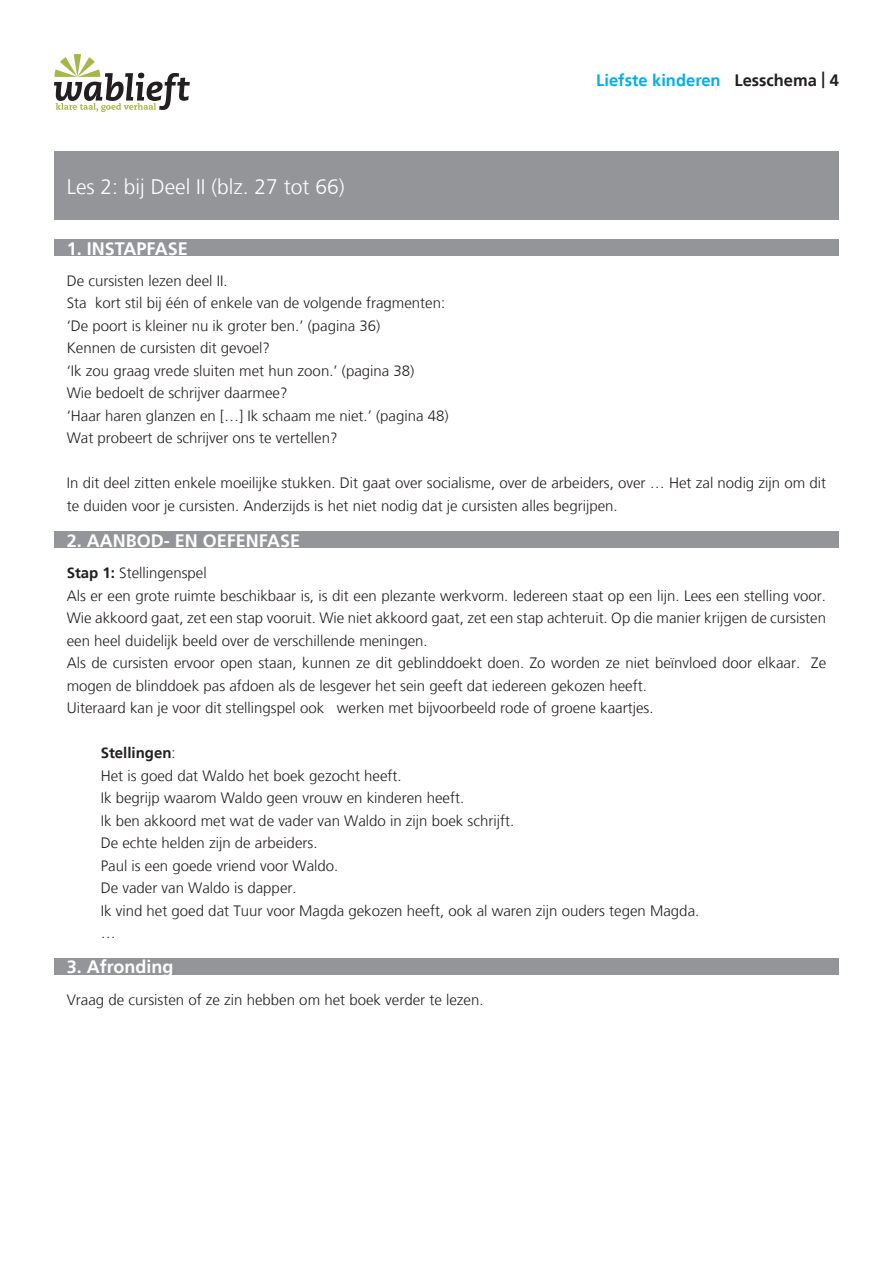
<style>
.page{position:relative;width:893px;height:1263px;background:#fff}
.page>*{position:absolute;margin:0;border:0;box-sizing:border-box;transform-origin:0 0}
.hoofdstuk{font:300 21px "Frutiger LT";color:#fff}
.t1{font:700 18px "Frutiger LT";color:#fff}
.t2{font:700 16.5px "Frutiger LT";color:#00aeef}
.gewone_tekst{font:300 15px/22.5px "Frutiger LT";color:#231f20}
.gewone_tekst-2{font:700 15px "Frutiger LT";color:#231f20}
.s1{color:#231f20}
.s2{font-weight:700}
.s3{font-weight:300}
</style>
<div class="page">
<svg style="left:54px;top:54px;width:136px;height:58px"></svg>
<div style="left:54px;top:239px;width:785px;height:17px;background:#939598"></div>
<div style="left:54px;top:152px;width:785px;height:68px;background:#939598"></div>
<div style="left:54px;top:531px;width:785px;height:17px;background:#939598"></div>
<div style="left:54px;top:958px;width:785px;height:16px;background:#939598"></div>
<p class="hoofdstuk" style="left:67px;top:175px;width:279px">Les 2: bij Deel II (blz. 27 tot 66)</p>
<p class="t1" style="left:67px;top:238px;width:123px">1. INSTAPFASE</p>
<p class="t2" style="left:596px;top:70px;width:244px">Liefste kinderen <span class="s1">Lesschema | 4</span></p>
<p class="gewone_tekst" style="left:67px;top:270px;width:162px">De cursisten lezen deel II.</p>
<p class="gewone_tekst" style="left:67px;top:292px;width:380px">Sta kort stil bij één of enkele van de volgende fragmenten:</p>
<p class="gewone_tekst" style="left:67px;top:315px;width:315px">‘De poort is kleiner nu ik groter ben.’ (pagina 36)</p>
<p class="gewone_tekst" style="left:67px;top:337px;width:205px">Kennen de cursisten dit gevoel?</p>
<p class="gewone_tekst" style="left:67px;top:360px;width:349px">‘Ik zou graag vrede sluiten met hun zoon.’ (pagina 38)</p>
<p class="gewone_tekst" style="left:67px;top:382px;width:222px">Wie bedoelt de schrijver daarmee?</p>
<p class="gewone_tekst" style="left:67px;top:405px;width:383px">‘Haar haren glanzen en […] Ik schaam me niet.’ (pagina 48)</p>
<p class="gewone_tekst" style="left:67px;top:427px;width:272px">Wat probeert de schrijver ons te vertellen?</p>
<p class="gewone_tekst" style="left:67px;top:472px;width:761px">In dit deel zitten enkele moeilijke stukken. Dit gaat over socialisme, over de arbeiders, over … Het zal nodig zijn om dit te duiden voor je cursisten. Anderzijds is het niet nodig dat je cursisten alles begrijpen.</p>
<p class="t1" style="left:67px;top:530px;width:235px">2. AANBOD- EN OEFENFASE</p>
<p class="gewone_tekst" style="left:67px;top:562px;width:142px"><span class="s2">Stap 1:</span> Stellingenspel</p>
<p class="gewone_tekst" style="left:67px;top:585px;width:761px;text-align:justify">Als er een grote ruimte beschikbaar is, is dit een plezante werkvorm. Iedereen staat op een lijn. Lees een stelling voor.<br>Wie akkoord gaat, zet een stap vooruit. Wie niet akkoord gaat, zet een stap achteruit. Op die manier krijgen de cursisten een heel duidelijk beeld over de verschillende meningen.</p>
<p class="gewone_tekst" style="left:67px;top:652px;width:761px">Als de cursisten ervoor open staan, kunnen ze dit geblinddoekt doen. Zo worden ze niet beïnvloed door elkaar. Ze mogen de blinddoek pas afdoen als de lesgever het sein geeft dat iedereen gekozen heeft.</p>
<p class="gewone_tekst" style="left:67px;top:697px;width:588px">Uiteraard kan je voor dit stellingspel ook werken met bijvoorbeeld rode of groene kaartjes.</p>
<p class="gewone_tekst-2" style="left:101px;top:744px;width:77px">Stellingen<span class="s3">:</span></p>
<p class="gewone_tekst" style="left:101px;top:765px;width:302px">Het is goed dat Waldo het boek gezocht heeft.</p>
<p class="gewone_tekst" style="left:101px;top:787px;width:365px">Ik begrijp waarom Waldo geen vrouw en kinderen heeft.</p>
<p class="gewone_tekst" style="left:101px;top:810px;width:415px">Ik ben akkoord met wat de vader van Waldo in zijn boek schrijft.</p>
<p class="gewone_tekst" style="left:101px;top:832px;width:218px">De echte helden zijn de arbeiders.</p>
<p class="gewone_tekst" style="left:101px;top:855px;width:239px">Paul is een goede vriend voor Waldo.</p>
<p class="gewone_tekst" style="left:101px;top:877px;width:197px">De vader van Waldo is dapper.</p>
<p class="gewone_tekst" style="left:101px;top:900px;width:600px">Ik vind het goed dat Tuur voor Magda gekozen heeft, ook al waren zijn ouders tegen Magda.</p>
<p class="gewone_tekst" style="left:101px;top:922px;width:16px">…</p>
<p class="t1" style="left:67px;top:956px;width:108px">3. Afronding</p>
<p class="gewone_tekst" style="left:67px;top:989px;width:418px">Vraag de cursisten of ze zin hebben om het boek verder te lezen.</p>
</div>
